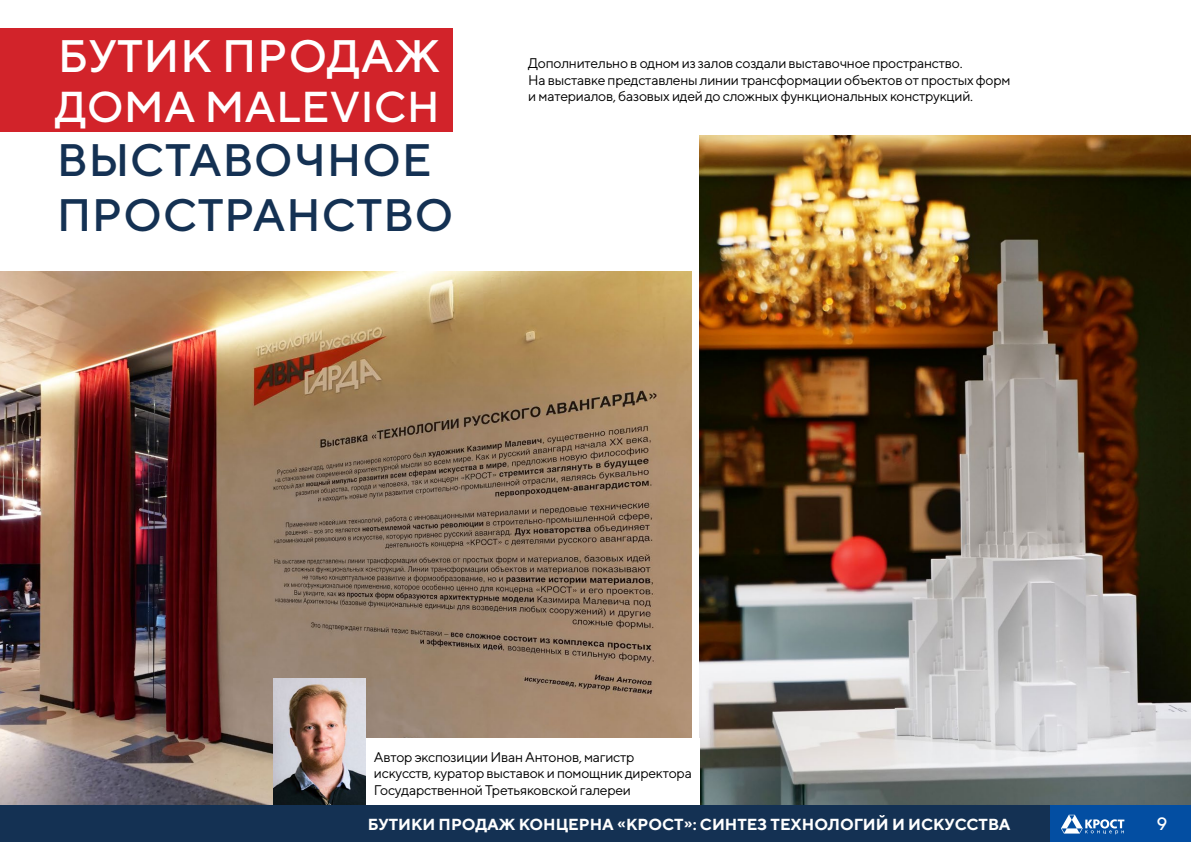
<style>
.page{position:relative;width:1191px;height:842px;background:#fff}
.page>*{position:absolute;margin:0;border:0;box-sizing:border-box;transform-origin:0 0}
.заг1{font:500 45.5px/54.6px "TT Norms";letter-spacing:.01em;color:#143153}
.t1{font:500 45.5px "TT Norms";letter-spacing:.01em;color:#fff}
.t2{font:500 43.2px "TT Norms";color:#fff}
.t3{font:500 18px "TT Norms";color:#fff}
.t4{font:700 16px "TT Norms";color:#fff}
.текст{font:14px/16.8px "TT Norms";letter-spacing:-.02em;color:#000}
</style>
<div class="page">
<div style="left:0;top:28px;width:452px;height:57px;background:#d2232a"></div>
<div style="left:0;top:75px;width:452px;height:57px;background:#d2232a"></div>
<img style="left:0;top:271px;width:691px;height:534px">
<img style="left:699px;top:136px;width:492px;height:669px">
<div style="left:365px;top:738px;width:334px;height:67px;background:#fff"></div>
<img style="left:274px;top:679px;width:91px;height:126px">
<div style="left:0;top:805px;width:1191px;height:37px;background:#143153"></div>
<div style="left:1050px;top:805px;width:141px;height:37px;background:#034ea2"></div>
<svg style="left:1061px;top:815px;width:63px;height:19px"></svg>
<p class="t1" style="left:58px;top:28px;width:383px">БУТИК ПРОДАЖ</p>
<p class="t2" style="left:55px;top:80px;width:386px">ДОМА MALEVICH</p>
<p class="заг1" style="left:57px;top:132px;width:398px">ВЫСТАВОЧНОЕ<br>ПРОСТРАНСТВО</p>
<p class="текст" style="left:528px;top:54px;width:484px">Дополнительно в одном из залов создали выставочное пространство.<br>На выставке представлены линии трансформации объектов от простых форм и материалов, базовых идей до сложных функциональных конструкций.</p>
<p class="текст" style="left:374px;top:748px;width:319px">Автор экспозиции Иван Антонов, магистр искусств, куратор выставок и помощник директора<br>Государственной Третьяковской галереи</p>
<p class="t4" style="left:368px;top:814px;width:644px">БУТИКИ ПРОДАЖ КОНЦЕРНА «КРОСТ»: СИНТЕЗ ТЕХНОЛОГИЙ И ИСКУССТВА</p>
<p class="t3" style="left:1156px;top:812px;width:12px">9</p>
</div>
